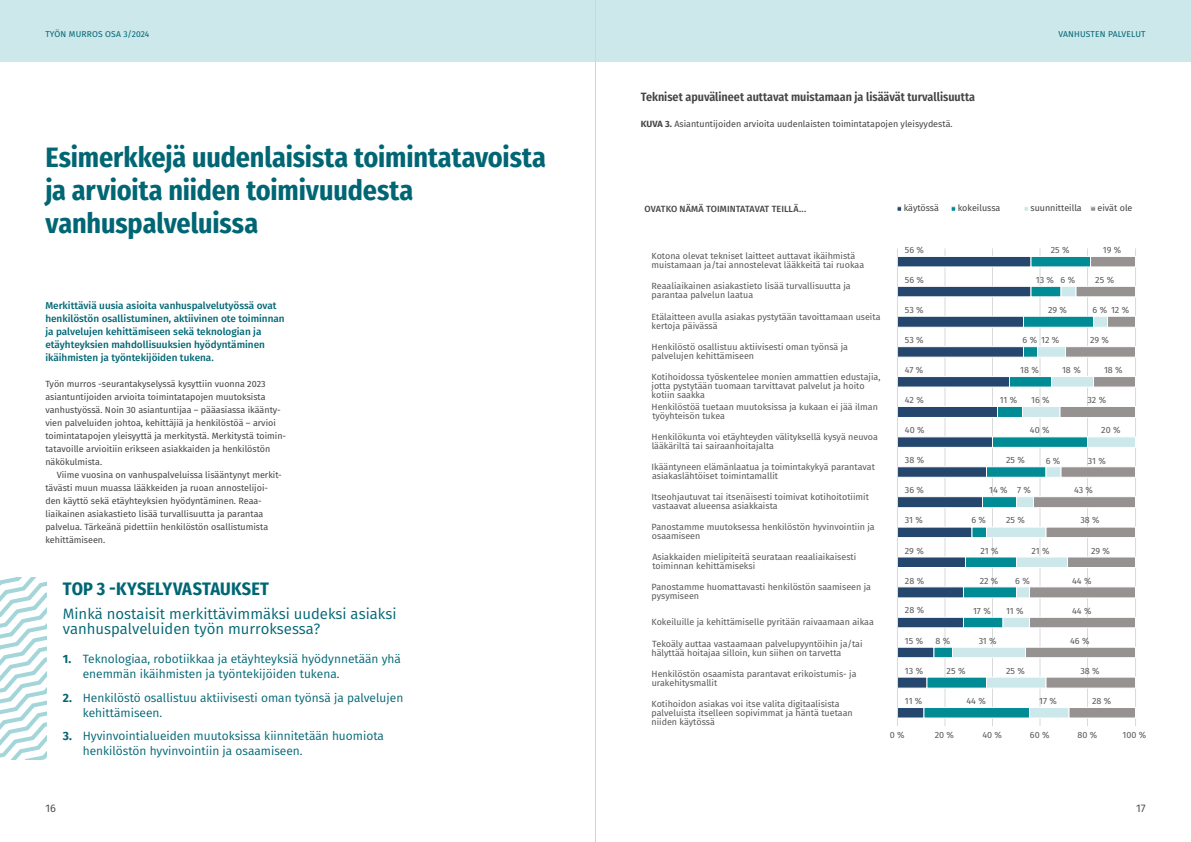
<style>
.page{position:relative;width:1191px;height:842px;background:#fff}
.page>*{position:absolute;margin:0;border:0;box-sizing:border-box;transform-origin:0 0}
.t1{font:700 28px/33px "Fira Sans Condensed";letter-spacing:-.005em;color:#006674}
.H1_Tietolaatikko{font:700 18px "Fira Sans Condensed";letter-spacing:.01em;color:#006674}
.P_Tietolaatikko_iso{font:15px/15px "Fira Sans";color:#006674}
.P_list_Tietolaatikko{font:12px/15px "Fira Sans";color:#006674}
.H3_Kuvan_otsikko{font:600 12px "Fira Sans Condensed";color:#444}
.t2{font:11px "Fira Sans";color:#444}
.Ingressi{font:500 10px/13px "Fira Sans";color:#006674}
.t3{font:9px/9px "Fira Sans";color:#595959}
.P_eka{font:9px/13px "Fira Sans";color:#444}
.P_sisennetty{font:9px/13px "Fira Sans";color:#444}
.t4{font:500 9px "Fira Sans";color:#444}
.t5{font:8.5px "Fira Sans";letter-spacing:.02em;color:#006674}
.s1{font-weight:700}
</style>
<div class="page">
<div style="left:0;top:0;width:595px;height:62px;background:#cce8ea"></div>
<div style="left:595px;top:0;width:596px;height:62px;background:#cce8ea"></div>
<svg style="left:0;top:577px;width:46px;height:183px"></svg>
<svg style="left:897px;top:206px;width:5px;height:5px"></svg>
<svg style="left:951px;top:206px;width:5px;height:5px"></svg>
<svg style="left:1024px;top:207px;width:4px;height:4px"></svg>
<svg style="left:1090px;top:206px;width:6px;height:5px"></svg>
<hr style="left:944px;top:248px;width:1px;height:478px;background:#d9d9d9">
<hr style="left:992px;top:248px;width:1px;height:478px;background:#d9d9d9">
<hr style="left:1039px;top:248px;width:1px;height:478px;background:#d9d9d9">
<hr style="left:1087px;top:248px;width:1px;height:478px;background:#d9d9d9">
<hr style="left:1135px;top:248px;width:1px;height:478px;background:#d9d9d9">
<svg style="left:898px;top:257px;width:25px;height:461px"></svg>
<svg style="left:923px;top:256px;width:102px;height:462px"></svg>
<svg style="left:952px;top:286px;width:73px;height:432px"></svg>
<svg style="left:1025px;top:256px;width:110px;height:462px"></svg>
<hr style="left:897px;top:248px;width:1px;height:478px;background:#d9d9d9">
<hr style="left:595px;top:0;width:1px;height:842px;background:#d4d4d4">
<p class="t5" style="left:45px;top:28px;width:105px">TYÖN MURROS OSA 3/2024</p>
<p class="t5" style="left:1058px;top:28px;width:28px">vanhusten</p>
<p class="t5" style="left:1108px;top:28px;width:33px">palve lut</p>
<h1 class="t1" style="left:45px;top:138px;width:502px">Esimerkkejä uudenlaisista toimintatavoista ja arvioita niiden toimivuudesta vanhuspalveluissa</h1>
<p class="Ingressi" style="left:45px;top:299px;width:241px">Merkittäviä uusia asioita vanhuspalvelutyössä ovat henkilöstön osallistuminen, aktiivinen ote toiminnan ja palvelujen kehittämiseen sekä teknologian ja etäyhteyksien mahdollisuuksien hyödyntäminen ikäihmisten ja työntekijöiden tukena.</p>
<p class="P_eka" style="left:45px;top:377px;width:242px">Työn murros -seurantakyselyssä kysyttiin vuonna 2023 asiantuntijoiden arvioita toimintatapojen muutoksista vanhustyössä. Noin 30 asiantuntijaa – pääasiassa ikäänty&shy;vien palveluiden johtoa, kehittäjiä ja henkilöstöä – arvioi toimintatapojen yleisyyttä ja merkitystä. Merkitystä toimin&shy;tatavoille arvioitiin erikseen asiakkaiden ja henkilöstön näkökulmista.</p>
<p class="P_sisennetty" style="left:45px;top:468px;width:238px;text-indent:11px">Viime vuosina on vanhuspalveluissa lisääntynyt merkit&shy;tävästi muun muassa lääkkeiden ja ruoan annostelijoi&shy;den käyttö sekä etäyhteyksien hyödyntäminen. Reaa&shy;liaikainen asiakastieto lisää turvallisuutta ja parantaa palvelua. Tärkeänä pidettiin henkilöstön osallistumista kehittämiseen.</p>
<h2 class="H1_Tietolaatikko" style="left:63px;top:574px;width:208px">TOP 3 -KYSELYVASTAUKSET</h2>
<p class="P_Tietolaatikko_iso" style="left:63px;top:606px;width:335px">Minkä nostaisit merkittävimmäksi uudeksi asiaksi vanhuspalveluiden työn murroksessa?</p>
<p class="P_list_Tietolaatikko" style="left:83px;top:651px;width:320px;text-indent:-20px"><span class="s1">1.</span> Teknologiaa, robotiikkaa ja etäyhteyksiä hyödynnetään yhä enemmän ikäihmisten ja työntekijöiden tukena.</p>
<p class="P_list_Tietolaatikko" style="left:83px;top:690px;width:322px;text-indent:-20px"><span class="s1">2.</span> Henkilöstö osallistuu aktiivisesti oman työnsä ja palvelujen kehittämiseen.</p>
<p class="P_list_Tietolaatikko" style="left:83px;top:728px;width:303px;text-indent:-20px"><span class="s1">3.</span> Hyvinvointialueiden muutoksissa kiinnitetään huomiota henkilöstön hyvinvointiin ja osaamiseen.</p>
<p class="H3_Kuvan_otsikko" style="left:641px;top:87px;width:336px">Tekniset apuvälineet auttavat muistamaan ja lisäävät turvallisuutta</p>
<p class="P_eka" style="left:641px;top:117px;width:313px"><span class="s1">KUVA 3.</span> Asiantuntijoiden arvioita uudenlaisten toimintatapojen yleisyydestä.</p>
<p class="t4" style="left:644px;top:202px;width:163px">OVATKO NÄMÄ TOIMINTATAVAT TEILLÄ...</p>
<p class="P_eka" style="left:903px;top:201px;width:37px">käytössä</p>
<p class="P_eka" style="left:957px;top:201px;width:44px">kokeilussa</p>
<p class="P_eka" style="left:1030px;top:201px;width:53px">suunnitteilla</p>
<p class="P_eka" style="left:1097px;top:201px;width:37px">eivät ole</p>
<p class="t3" style="left:651px;top:252px;width:214px">Kotona olevat tekniset laitteet auttavat ikäihmistä muistamaan ja/tai annostelevat lääkkeitä tai ruokaa</p>
<p class="t3" style="left:651px;top:281px;width:201px">Reaaliaikainen asiakastieto lisää turvallisuutta ja parantaa palvelun laatua</p>
<p class="t3" style="left:651px;top:312px;width:230px">Etälaitteen avulla asiakas pystytään tavoittamaan useita kertoja päivässä</p>
<p class="t3" style="left:651px;top:342px;width:198px">Henkilöstö osallistuu aktiivisesti oman työnsä ja palvelujen kehittämiseen</p>
<p class="t3" style="left:651px;top:372px;width:230px">Kotihoidossa työskentelee monien ammattien edustajia, jotta pystytään tuomaan tarvittavat palvelut ja hoito kotiin saakka</p>
<p class="t3" style="left:651px;top:402px;width:228px">Henkilöstöä tuetaan muutoksissa ja kukaan ei jää ilman työyhteisön tukea</p>
<p class="t3" style="left:651px;top:432px;width:228px">Henkilökunta voi etäyhteyden välityksellä kysyä neuvoa lääkäriltä tai sairaanhoitajalta</p>
<p class="t3" style="left:651px;top:462px;width:225px">Ikääntyneen elämänlaatua ja toimintakykyä parantavat asiakaslähtöiset toimintamallit</p>
<p class="t3" style="left:651px;top:492px;width:219px">Itseohjautuvat tai itsenäisesti toimivat kotihoitotiimit vastaavat alueensa asiakkaista</p>
<p class="t3" style="left:651px;top:522px;width:225px">Panostamme muutoksessa henkilöstön hyvinvointiin ja osaamiseen</p>
<p class="t3" style="left:652px;top:552px;width:205px">Asiakkaiden mielipiteitä seurataan reaaliaikaisesti toiminnan kehittämiseksi</p>
<p class="t3" style="left:651px;top:582px;width:221px">Panostamme huomattavasti henkilöstön saamiseen ja pysymiseen</p>
<p class="t3" style="left:651px;top:617px;width:224px">Kokeiluille ja kehittämiselle pyritään raivaamaan aikaa</p>
<p class="t3" style="left:651px;top:639px;width:212px">Tekoäly auttaa vastaamaan palvelupyyntöihin ja/tai hälyttää hoitajaa silloin, kun siihen on tarvetta</p>
<p class="t3" style="left:651px;top:669px;width:206px">Henkilöstön osaamista parantavat erikoistumis- ja urakehitysmallit</p>
<p class="t3" style="left:651px;top:699px;width:203px">Kotihoidon asiakas voi itse valita digitaalisista palveluista itselleen sopivimmat ja häntä tuetaan niiden käytössä</p>
<p class="t3" style="left:905px;top:245px;width:21px">56 %</p>
<p class="t3" style="left:1050px;top:245px;width:20px">25 %</p>
<p class="t3" style="left:1102px;top:245px;width:20px">19 %</p>
<p class="t3" style="left:905px;top:275px;width:21px">56 %</p>
<p class="t3" style="left:1035px;top:275px;width:20px">13 %</p>
<p class="t3" style="left:1060px;top:275px;width:16px">6 %</p>
<p class="t3" style="left:1095px;top:275px;width:20px">25 %</p>
<p class="t3" style="left:905px;top:305px;width:20px">53 %</p>
<p class="t3" style="left:1048px;top:305px;width:20px">29 %</p>
<p class="t3" style="left:1092px;top:305px;width:38px">6 % 12 %</p>
<p class="t3" style="left:905px;top:335px;width:20px">53 %</p>
<p class="t3" style="left:1022px;top:335px;width:38px">6 % 12 %</p>
<p class="t3" style="left:1090px;top:335px;width:20px">29 %</p>
<p class="t3" style="left:905px;top:365px;width:20px">47 %</p>
<p class="t3" style="left:1020px;top:365px;width:20px">18 %</p>
<p class="t3" style="left:1062px;top:365px;width:20px">18 %</p>
<p class="t3" style="left:1104px;top:365px;width:20px">18 %</p>
<p class="t3" style="left:905px;top:395px;width:20px">42 %</p>
<p class="t3" style="left:999px;top:395px;width:19px">11 %</p>
<p class="t3" style="left:1031px;top:395px;width:20px">16 %</p>
<p class="t3" style="left:1087px;top:395px;width:20px">32 %</p>
<p class="t3" style="left:905px;top:425px;width:21px">40 %</p>
<p class="t3" style="left:1030px;top:425px;width:21px">40 %</p>
<p class="t3" style="left:1101px;top:425px;width:21px">20 %</p>
<p class="t3" style="left:905px;top:456px;width:21px">38 %</p>
<p class="t3" style="left:1006px;top:456px;width:20px">25 %</p>
<p class="t3" style="left:1045px;top:456px;width:16px">6 %</p>
<p class="t3" style="left:1087px;top:456px;width:19px">31 %</p>
<p class="t3" style="left:905px;top:485px;width:21px">36 %</p>
<p class="t3" style="left:989px;top:485px;width:20px">14 %</p>
<p class="t3" style="left:1017px;top:485px;width:15px">7 %</p>
<p class="t3" style="left:1074px;top:486px;width:20px">43 %</p>
<p class="t3" style="left:905px;top:515px;width:19px">31 %</p>
<p class="t3" style="left:971px;top:515px;width:16px">6 %</p>
<p class="t3" style="left:1006px;top:515px;width:20px">25 %</p>
<p class="t3" style="left:1080px;top:515px;width:21px">38 %</p>
<p class="t3" style="left:905px;top:546px;width:20px">29 %</p>
<p class="t3" style="left:980px;top:546px;width:19px">21 %</p>
<p class="t3" style="left:1031px;top:546px;width:19px">21 %</p>
<p class="t3" style="left:1091px;top:546px;width:20px">29 %</p>
<p class="t3" style="left:905px;top:576px;width:21px">28 %</p>
<p class="t3" style="left:979px;top:576px;width:20px">22 %</p>
<p class="t3" style="left:1015px;top:576px;width:16px">6 %</p>
<p class="t3" style="left:1072px;top:576px;width:21px">44 %</p>
<p class="t3" style="left:905px;top:606px;width:21px">28 %</p>
<p class="t3" style="left:973px;top:606px;width:19px">17 %</p>
<p class="t3" style="left:1006px;top:606px;width:19px">11 %</p>
<p class="t3" style="left:1072px;top:606px;width:21px">44 %</p>
<p class="t3" style="left:905px;top:636px;width:20px">15 %</p>
<p class="t3" style="left:935px;top:636px;width:16px">8 %</p>
<p class="t3" style="left:978px;top:636px;width:19px">31 %</p>
<p class="t3" style="left:1070px;top:636px;width:21px">46 %</p>
<p class="t3" style="left:905px;top:666px;width:20px">13 %</p>
<p class="t3" style="left:946px;top:666px;width:20px">25 %</p>
<p class="t3" style="left:1006px;top:666px;width:20px">25 %</p>
<p class="t3" style="left:1080px;top:666px;width:21px">38 %</p>
<p class="t3" style="left:905px;top:696px;width:19px">11 %</p>
<p class="t3" style="left:966px;top:696px;width:21px">44 %</p>
<p class="t3" style="left:1039px;top:696px;width:19px">17 %</p>
<p class="t3" style="left:1092px;top:696px;width:21px">28 %</p>
<p class="t3" style="left:889px;top:730px;width:16px">0 %</p>
<p class="t3" style="left:934px;top:730px;width:21px">20 %</p>
<p class="t3" style="left:982px;top:730px;width:21px">40 %</p>
<p class="t3" style="left:1030px;top:730px;width:21px">60 %</p>
<p class="t3" style="left:1077px;top:730px;width:21px">80 %</p>
<p class="t3" style="left:1122px;top:730px;width:25px">100 %</p>
<p class="t2" style="left:45px;top:800px;width:12px">16</p>
<p class="t2" style="left:1136px;top:800px;width:11px">17</p>
</div>
